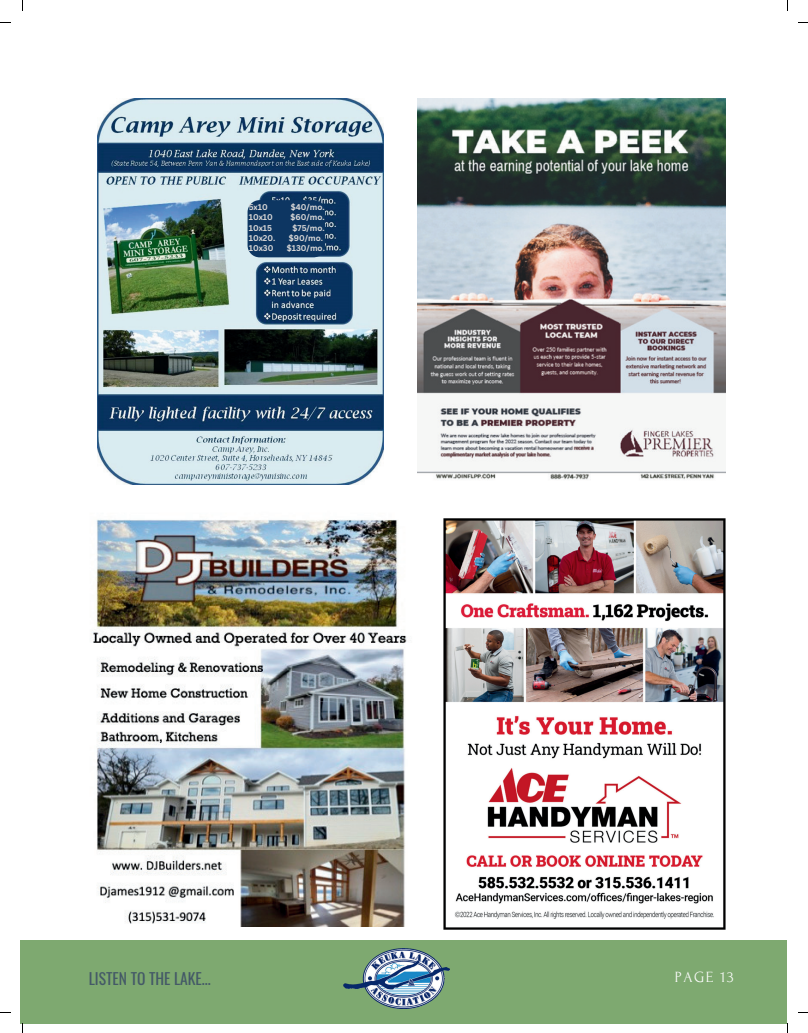
<style>
.page{position:relative;width:808px;height:1033px;background:#fff}
.page>*{position:absolute;margin:0;border:0;box-sizing:border-box;transform-origin:0 0}
.t1{font:15.5px "Oswald";color:#445967}
.t2{font:15.5px "Forum";letter-spacing:.1em;color:#fcfcfc}
.t3{font:700 8.12px "Canva Sans";color:#dbd9d8}
</style>
<div class="page">
<div style="left:21px;top:940px;width:765px;height:83px;background:#7ea970"></div>
<img style="left:343px;top:948px;width:106px;height:60px">
<img style="left:417px;top:98px;width:308px;height:382px">
<img style="left:443px;top:518px;width:282px;height:411px">
<img style="left:98px;top:98px;width:285px;height:386px">
<div style="left:247px;top:200px;width:78px;height:57px;background:#0d3662"></div>
<img style="left:91px;top:519px;width:316px;height:407px">
<p class="t3" style="left:249px;top:202px;width:21px">5x10</p>
<p class="t3" style="left:291px;top:202px;width:36px">$40/mo.</p>
<p class="t3" style="left:249px;top:213px;width:26px">10x10</p>
<p class="t3" style="left:290px;top:213px;width:36px">$60/mo.</p>
<p class="t3" style="left:249px;top:223px;width:25px">10x15</p>
<p class="t3" style="left:292px;top:223px;width:34px">$75/mo.</p>
<p class="t3" style="left:249px;top:233px;width:28px">10x20.</p>
<p class="t3" style="left:289px;top:233px;width:36px">$90/mo.</p>
<p class="t3" style="left:249px;top:243px;width:26px">10x30</p>
<p class="t3" style="left:287px;top:243px;width:40px">$130/mo.</p>
<h1 class="t1" style="left:89px;top:964px;width:123px">LISTEN TO THE LAKE...</h1>
<h1 class="t2" style="left:674px;top:968px;width:60px">PAGE 13</h1>
</div>
